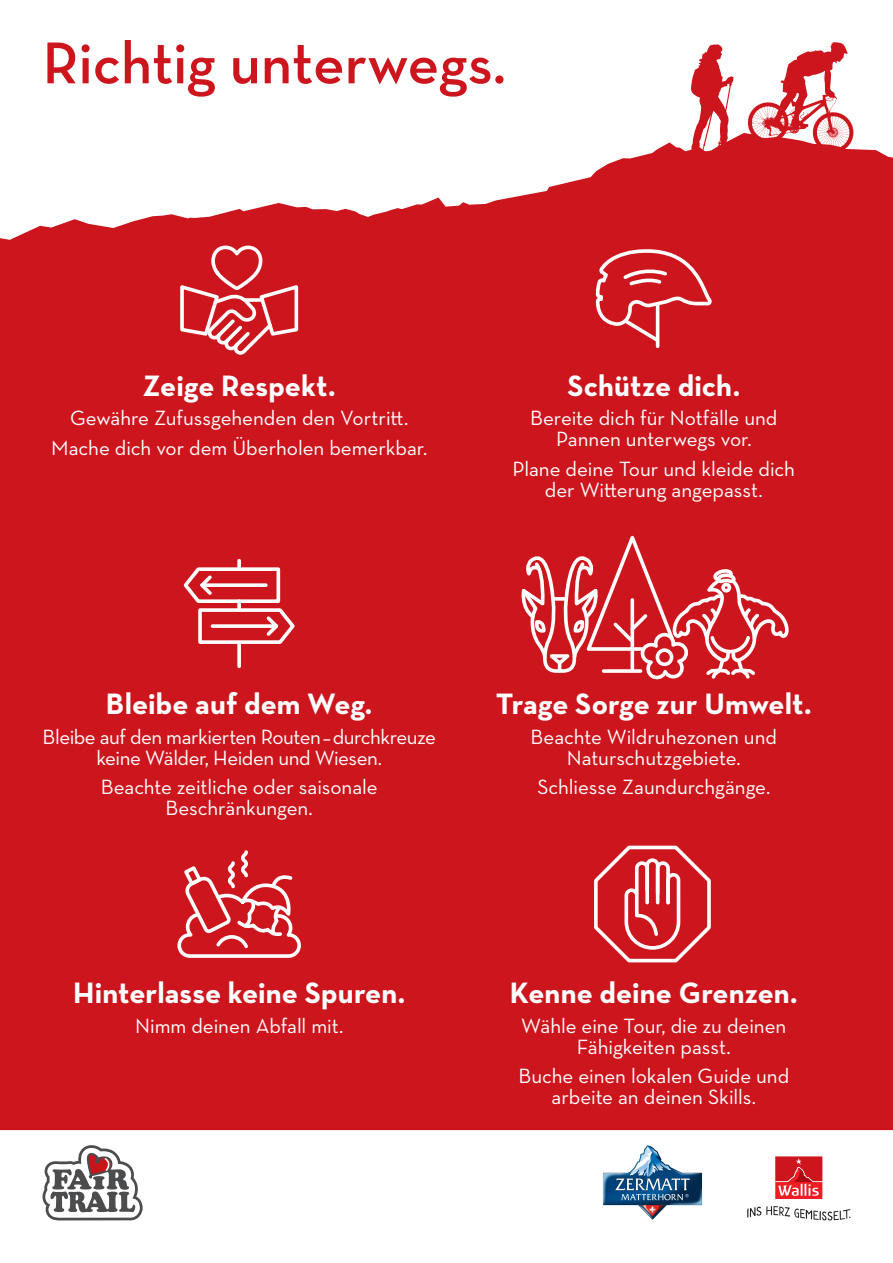
<style>
.page{position:relative;width:893px;height:1263px;background:#fff}
.page>*{position:absolute;margin:0;border:0;box-sizing:border-box;transform-origin:0 0}
.t1{font:600 60px "Neutraface Text";letter-spacing:-.005em;color:#cd151d}
.t2{font:700 30px "Neutraface Text";color:#fff}
.t3{font:21px/21px "Neutraface Text";letter-spacing:-.005em;color:#fff;text-align:center}
.t4{font:21px/21px "Neutraface Text";letter-spacing:-.025em;color:#fff;text-align:center}
</style>
<div class="page">
<div style="left:0;top:133px;width:893px;height:997px;background:#cd151d"></div>
<svg style="left:748px;top:42px;width:106px;height:111px"></svg>
<svg style="left:691px;top:44px;width:46px;height:115px"></svg>
<svg style="left:747px;top:1206px;width:103px;height:14px"></svg>
<svg style="left:775px;top:1156px;width:47px;height:43px;background:#dc373e"></svg>
<svg style="left:43px;top:1145px;width:100px;height:75px"></svg>
<svg style="left:519px;top:534px;width:273px;height:150px;background:#d53f45"></svg>
<svg style="left:237px;top:646px;width:4px;height:20px"></svg>
<svg style="left:181px;top:561px;width:116px;height:85px"></svg>
<hr style="left:656px;top:304px;width:3px;height:42px;background:#fff">
<svg style="left:594px;top:247px;width:121px;height:98px;background:#d4363d"></svg>
<svg style="left:178px;top:244px;width:122px;height:114px;background:#d53f45"></svg>
<div style="left:177px;top:933px;width:124px;height:25px;border:4px solid #fff;border-radius:11px"></div>
<svg style="left:181px;top:848px;width:116px;height:103px;background:#d63f46"></svg>
<svg style="left:592px;top:842px;width:121px;height:122px;background:#d64148"></svg>
<img style="left:572px;top:1123px;width:160px;height:97px">
<h1 class="t1" style="left:43px;top:25px;width:465px">Richtig unterwegs.</h1>
<h2 class="t2" style="left:143px;top:366px;width:194px">Zeige Respekt.</h2>
<p class="t3" style="left:51px;top:403px;width:378px;line-height:29.5px">Gewähre Zufussgehenden den Vortritt.<br>Mache dich vor dem Überholen bemerkbar.</p>
<h2 class="t2" style="left:567px;top:366px;width:174px">Schütze dich.</h2>
<p class="t3" style="left:530px;top:407px;width:249px">Bereite dich für Notfälle und<br>Pannen unterwegs vor.</p>
<p class="t3" style="left:512px;top:458px;width:284px">Plane deine Tour und kleide dich der Witterung angepasst.</p>
<h2 class="t2" style="left:106px;top:685px;width:268px">Bleibe auf dem Weg.</h2>
<p class="t4" style="left:43px;top:726px;width:395px">Bleibe auf den markierten Routen–durchkreuze keine Wälder, Heiden und Wiesen.</p>
<p class="t3" style="left:101px;top:776px;width:278px">Beachte zeitliche oder saisonale<br>Beschränkungen.</p>
<h2 class="t2" style="left:496px;top:685px;width:317px">Trage Sorge zur Umwelt.</h2>
<p class="t3" style="left:531px;top:726px;width:248px">Beachte Wildruhezonen und<br>Naturschutzgebiete.</p>
<p class="t3" style="left:537px;top:776px;width:234px">Schliesse Zaundurchgänge.</p>
<h2 class="t2" style="left:73px;top:974px;width:334px">Hinterlasse keine Spuren.</h2>
<p class="t3" style="left:135px;top:1015px;width:210px">Nimm deinen Abfall mit.</p>
<h2 class="t2" style="left:510px;top:974px;width:289px">Kenne deine Grenzen.</h2>
<p class="t3" style="left:521px;top:1015px;width:267px">Wähle eine Tour, die zu deinen<br>Fähigkeiten passt.</p>
<p class="t3" style="left:518px;top:1065px;width:272px">Buche einen lokalen Guide und arbeite an deinen Skills.</p>
</div>
